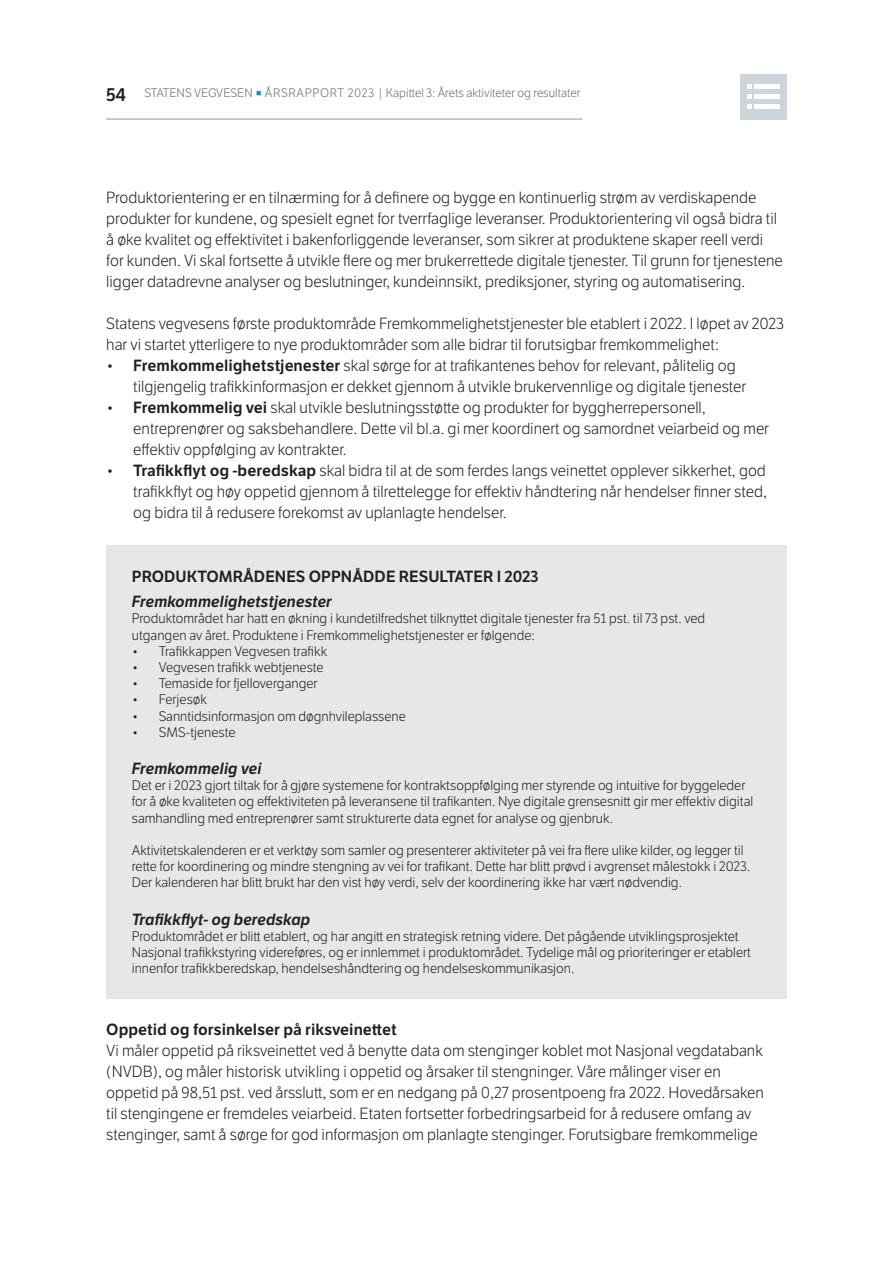
<style>
.page{position:relative;width:893px;height:1263px;background:#fff}
.page>*{position:absolute;margin:0;border:0;box-sizing:border-box;transform-origin:0 0}
.Brødtekst{font:15.75px/21px "LFT Etica Lt";color:#231f20}
.Nivå_6{font:italic 15.75px "LFT Etica SB";color:#231f20}
.Nivå_4{font:15.75px "LFT Etica SB";color:#231f20}
.Nivå_5{font:15.75px "LFT Etica SB";color:#231f20}
.Brødtekst_Tekstbox{font:13.5px/16.2px "LFT Etica Lt";color:#231f20}
.t1{font:12px "LFT Etica Lt";color:#6c6d70}
.s1{font-family:"LFT Etica SB";font-size:18px;color:#231f20}
.s2{color:#0099c6}
.s3{font-family:"LFT Etica SB"}
</style>
<div class="page">
<hr style="left:106px;top:119px;width:477px;height:1px;background:#939598">
<div style="left:740px;top:74px;width:47px;height:45px;background:#cdd5db"></div>
<div style="left:755px;top:84px;width:25px;height:5px;background:#fff"></div>
<div style="left:755px;top:94px;width:25px;height:5px;background:#fff"></div>
<div style="left:755px;top:104px;width:25px;height:5px;background:#fff"></div>
<svg style="left:747px;top:84px;width:5px;height:25px"></svg>
<div style="left:106px;top:545px;width:681px;height:454px;background:#e6e7e9"></div>
<p class="t1" style="left:106px;top:86px;width:476px"><span class="s1">54</span> STATENS VEGVESEN <span class="s2">e</span> ÅRSRAPPORT 2023 | Kapittel 3: Årets aktiviteter og resultater</p>
<p class="Brødtekst" style="left:106px;top:187px;width:678px">Produktorientering er en tilnærming for å definere og bygge en kontinuerlig strøm av verdiskapende produkter for kundene, og spesielt egnet for tverrfaglige leveranser. Produktorientering vil også bidra til å øke kvalitet og effektivitet i bakenforliggende leveranser, som sikrer at produktene skaper reell verdi for kunden. Vi skal fortsette å utvikle flere og mer brukerrettede digitale tjenester. Til grunn for tjenestene ligger datadrevne analyser og beslutninger, kundeinnsikt, prediksjoner, styring og automatisering.</p>
<p class="Brødtekst" style="left:106px;top:313px;width:680px">Statens vegvesens første produktområde Fremkommelighetstjenester ble etablert i 2022. I løpet av 2023 har vi startet ytterligere to nye produktområder som alle bidrar til forutsigbar fremkommelighet:</p>
<p class="Brødtekst" style="left:133px;top:355px;width:614px;text-indent:-27px">• <span class="s3">Fremkommelighetstjenester</span> skal sørge for at trafikantenes behov for relevant, pålitelig og tilgjengelig trafikkinformasjon er dekket gjennom å utvikle brukervennlige og digitale tjenester</p>
<p class="Brødtekst" style="left:133px;top:397px;width:637px;text-indent:-27px">• <span class="s3">Fremkommelig vei</span> skal utvikle beslutningsstøtte og produkter for byggherrepersonell, entreprenører og saksbehandlere. Dette vil bl.a. gi mer koordinert og samordnet veiarbeid og mer effektiv oppfølging av kontrakter.</p>
<p class="Brødtekst" style="left:133px;top:460px;width:635px;text-align:justify;text-indent:-27px">• <span class="s3">Trafikkflyt og -beredskap</span> skal bidra til at de som ferdes langs veinettet opplever sikkerhet, god trafikkflyt og høy oppetid gjennom å tilrettelegge for effektiv håndtering når hendelser finner sted, og bidra til å redusere forekomst av uplanlagte hendelser.</p>
<h4 class="Nivå_4" style="left:132px;top:567px;width:408px">PRODUKTOMRÅDENES OPPNÅDDE RESULTATER I 2023</h4>
<h6 class="Nivå_6" style="left:132px;top:592px;width:202px">Fremkommelighetstjenester</h6>
<p class="Brødtekst_Tekstbox" style="left:132px;top:611px;width:575px">Produktområdet har hatt en økning i kundetilfredshet tilknyttet digitale tjenester fra 51 pst. til 73 pst. ved utgangen av året. Produktene i Fremkommelighetstjenester er følgende:</p>
<p class="Brødtekst_Tekstbox" style="left:132px;top:643px;width:197px">• Trafikkappen Vegvesen trafikk</p>
<p class="Brødtekst_Tekstbox" style="left:132px;top:659px;width:193px">• Vegvesen trafikk webtjeneste</p>
<p class="Brødtekst_Tekstbox" style="left:132px;top:676px;width:187px">• Temaside for fjelloverganger</p>
<p class="Brødtekst_Tekstbox" style="left:132px;top:692px;width:77px">• Ferjesøk</p>
<p class="Brødtekst_Tekstbox" style="left:132px;top:708px;width:275px">• Sanntidsinformasjon om døgnhvileplassene</p>
<p class="Brødtekst_Tekstbox" style="left:132px;top:724px;width:105px">• SMS-tjeneste</p>
<h6 class="Nivå_6" style="left:132px;top:759px;width:131px">Fremkommelig vei</h6>
<p class="Brødtekst_Tekstbox" style="left:132px;top:778px;width:623px">Det er i 2023 gjort tiltak for å gjøre systemene for kontraktsoppfølging mer styrende og intuitive for byggeleder for å øke kvaliteten og effektiviteten på leveransene til trafikanten. Nye digitale grensesnitt gir mer effektiv digital samhandling med entreprenører samt strukturerte data egnet for analyse og gjenbruk.</p>
<p class="Brødtekst_Tekstbox" style="left:132px;top:842px;width:620px">Aktivitetskalenderen er et verktøy som samler og presenterer aktiviteter på vei fra flere ulike kilder, og legger til rette for koordinering og mindre stengning av vei for trafikant. Dette har blitt prøvd i avgrenset målestokk i 2023.<br>Der kalenderen har blitt brukt har den vist høy verdi, selv der koordinering ikke har vært nødvendig.</p>
<h6 class="Nivå_6" style="left:132px;top:909px;width:180px">Trafikkflyt- og beredskap</h6>
<p class="Brødtekst_Tekstbox" style="left:132px;top:928px;width:621px">Produktområdet er blitt etablert, og har angitt en strategisk retning videre. Det pågående utviklingsprosjektet<br>Nasjonal trafikkstyring videreføres, og er innlemmet i produktområdet. Tydelige mål og prioriteringer er etablert innenfor trafikkberedskap, hendelseshåndtering og hendelseskommunikasjon.</p>
<h5 class="Nivå_5" style="left:106px;top:1019px;width:292px">Oppetid og forsinkelser på riksveinettet</h5>
<p class="Brødtekst" style="left:106px;top:1040px;width:659px">Vi måler oppetid på riksveinettet ved å benytte data om stenginger koblet mot Nasjonal vegdatabank (NVDB), og måler historisk utvikling i oppetid og årsaker til stengninger. Våre målinger viser en oppetid på 98,51 pst. ved årsslutt, som er en nedgang på 0,27 prosentpoeng fra 2022. Hovedårsaken til stengingene er fremdeles veiarbeid. Etaten fortsetter forbedringsarbeid for å redusere omfang av stenginger, samt å sørge for god informasjon om planlagte stenginger. Forutsigbare fremkommelige</p>
</div>
